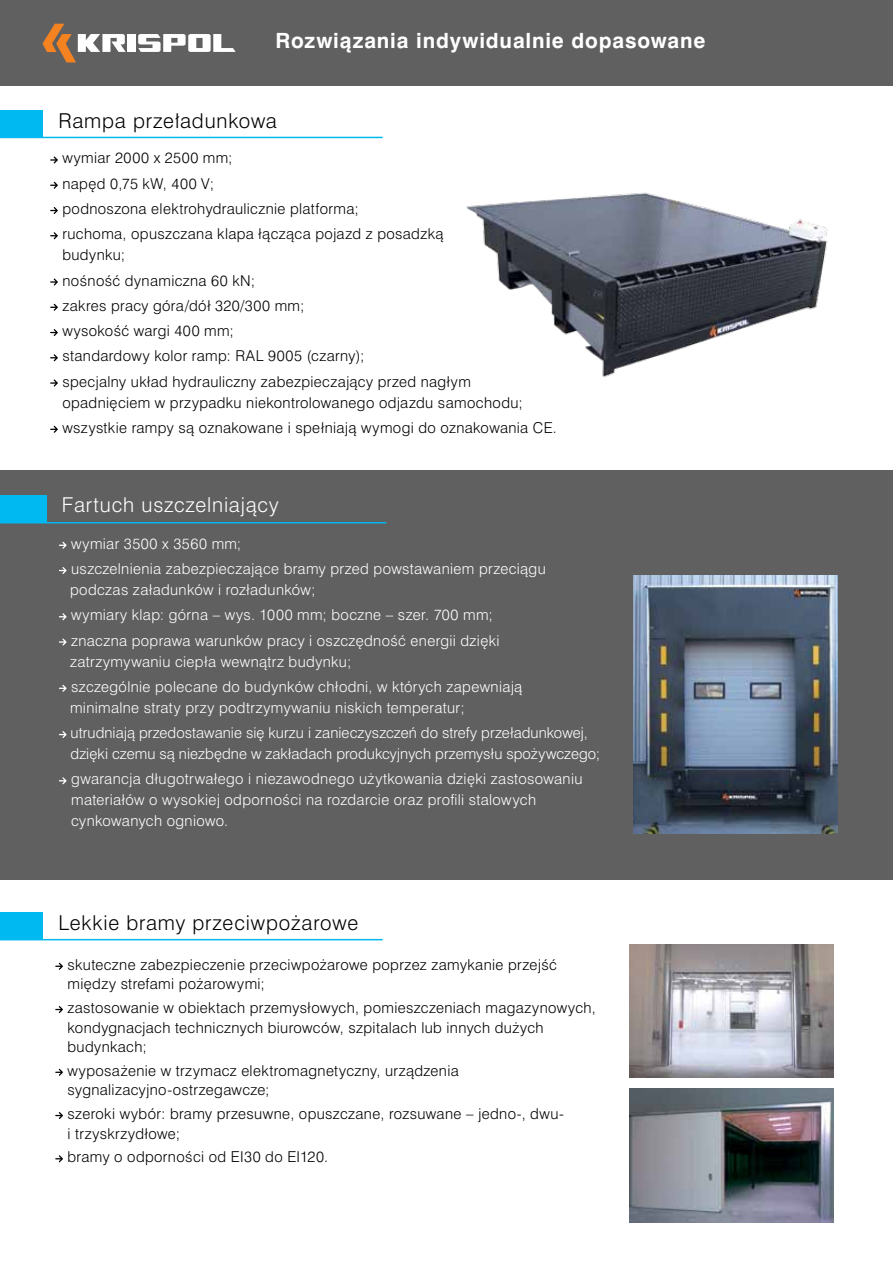
<style>
.page{position:relative;width:893px;height:1263px;background:#fff}
.page>*{position:absolute;margin:0;border:0;box-sizing:border-box;transform-origin:0 0}
.t1{font:700 21px "Swiss 721 PL";letter-spacing:.04em;color:#fff}
.t2{font:300 20.55px "Swiss 721 PL";letter-spacing:.04em;color:#000}
.t3{font:300 20.55px "Swiss 721 PL";letter-spacing:.035em;color:#fff}
.t4{font:300 15px/25.2px "Swiss 721 PL";letter-spacing:.025em;color:#000}
.t5{font:300 15px/25.2px "Swiss 721 PL";letter-spacing:.02em;color:#fff}
</style>
<div class="page">
<div style="left:0;top:912px;width:43px;height:28px;background:#00b9f1"></div>
<hr style="left:0;top:939px;width:383px;height:1px;background:#00b9f1">
<div style="left:0;top:470px;width:893px;height:410px;background:#616061"></div>
<div style="left:0;top:110px;width:43px;height:28px;background:#00b9f1"></div>
<hr style="left:0;top:137px;width:383px;height:1px;background:#00b9f1">
<div style="left:0;top:495px;width:46px;height:28px;background:#00b9f1"></div>
<hr style="left:0;top:522px;width:386px;height:1px;background:#00b9f1">
<div style="left:0;top:0;width:893px;height:85px;background:#616061"></div>
<div style="left:127px;top:34px;width:9px;height:18px;background:#fff"></div>
<svg style="left:138px;top:34px;width:98px;height:18px"></svg>
<svg style="left:43px;top:24px;width:83px;height:38px"></svg>
<svg style="left:59px;top:542px;width:8px;height:7px"></svg>
<svg style="left:59px;top:567px;width:8px;height:7px"></svg>
<svg style="left:59px;top:613px;width:8px;height:7px"></svg>
<svg style="left:59px;top:638px;width:8px;height:8px"></svg>
<svg style="left:59px;top:685px;width:8px;height:7px"></svg>
<svg style="left:59px;top:731px;width:8px;height:7px"></svg>
<svg style="left:59px;top:777px;width:8px;height:7px"></svg>
<svg style="left:55px;top:963px;width:8px;height:7px"></svg>
<svg style="left:55px;top:1006px;width:8px;height:7px"></svg>
<svg style="left:55px;top:1069px;width:8px;height:7px"></svg>
<svg style="left:55px;top:1112px;width:8px;height:7px"></svg>
<svg style="left:55px;top:1155px;width:8px;height:7px"></svg>
<img style="left:466px;top:192px;width:362px;height:185px">
<svg style="left:50px;top:156px;width:8px;height:8px"></svg>
<svg style="left:50px;top:182px;width:8px;height:7px"></svg>
<svg style="left:50px;top:207px;width:8px;height:7px"></svg>
<svg style="left:50px;top:232px;width:8px;height:7px"></svg>
<svg style="left:50px;top:278px;width:8px;height:8px"></svg>
<svg style="left:50px;top:304px;width:8px;height:7px"></svg>
<svg style="left:50px;top:329px;width:8px;height:7px"></svg>
<svg style="left:50px;top:354px;width:8px;height:7px"></svg>
<svg style="left:50px;top:379px;width:8px;height:8px"></svg>
<svg style="left:50px;top:426px;width:8px;height:7px"></svg>
<img style="left:633px;top:576px;width:204px;height:257px">
<img style="left:629px;top:944px;width:205px;height:133px">
<img style="left:629px;top:1088px;width:205px;height:134px">
<h1 class="t1" style="left:275px;top:28px;width:432px">Rozwiązania indywidualnie dopasowane</h1>
<h2 class="t2" style="left:58px;top:108px;width:220px">Rampa prze∏adunkowa</h2>
<p class="t4" style="left:62px;top:145px;width:382px">wymiar 2000 x 2500 mm;<br>nap´d 0,75 kW, 400 V;<br>podnoszona elektrohydraulicznie platforma;<br>ruchoma, opuszczana klapa łàczàca pojazd z posadzkà</p>
<p class="t4" style="left:62px;top:242px;width:410px">budynku;<br>noÊnoÊç dynamiczna 60 kN;<br>zakres pracy góra/dół 320/300 mm;<br>wysokoÊç wargi 400 mm;<br>standardowy kolor ramp: RAL 9005 (czarny);<br>specjalny układ hydrauliczny zabezpieczajàcy przed nagłym</p>
<p class="t4" style="left:62px;top:389px;width:496px">opadni´ciem w przypadku niekontrolowanego odjazdu samochodu; wszystkie rampy sà oznakowane i spełniajà wymogi do oznakowania CE.</p>
<h2 class="t3" style="left:62px;top:492px;width:218px">Fartuch uszczelniajàcy</h2>
<p class="t5" style="left:71px;top:531px;width:476px">wymiar 3500 x 3560 mm;<br>uszczelnienia zabezpieczajàce bramy przed powstawaniem przeciàgu</p>
<p class="t5" style="left:70px;top:577px;width:431px">podczas załadunków i rozładunków;<br>wymiary klap: górna – wys. 1000 mm; boczne – szer. 700 mm; znaczna poprawa warunków pracy i oszcz´dnoÊç energii dzi´ki</p>
<p class="t5" style="left:70px;top:648px;width:454px">zatrzymywaniu ciepła wewnàtrz budynku;<br>szczególnie polecane do budynków chłodni, w których zapewniajà</p>
<p class="t5" style="left:70px;top:695px;width:519px">minimalne straty przy podtrzymywaniu niskich temperatur;<br>utrudniajà przedostawanie si´ kurzu i zanieczyszczeƒ do strefy przeładunkowej,</p>
<p class="t5" style="left:71px;top:741px;width:531px">dzi´ki czemu sà niezb´dne w zakładach produkcyjnych przemysłu spo˝ywczego; gwarancja długotrwałego i niezawodnego u˝ytkowania dzi´ki zastosowaniu</p>
<p class="t5" style="left:71px;top:789px;width:466px;line-height:21px">materiałów o wysokiej odpornoÊci na rozdarcie oraz profili stalowych cynkowanych ogniowo.</p>
<h2 class="t2" style="left:58px;top:910px;width:301px">Lekkie bramy przeciwpo˝arowe</h2>
<p class="t4" style="left:68px;top:954px;width:491px;line-height:19.5px">skuteczne zabezpieczenie przeciwpo˝arowe poprzez zamykanie przejÊç mi´dzy strefami po˝arowymi;</p>
<p class="t4" style="left:68px;top:998px;width:530px;line-height:19.5px">zastosowanie w obiektach przemysłowych, pomieszczeniach magazynowych, kondygnacjach technicznych biurowców, szpitalach lub innych du˝ych budynkach;</p>
<p class="t4" style="left:68px;top:1060px;width:393px;line-height:19.5px">wyposa˝enie w trzymacz elektromagnetyczny, urzàdzenia sygnalizacyjno-ostrzegawcze;</p>
<p class="t4" style="left:68px;top:1104px;width:498px;line-height:19.5px">szeroki wybór: bramy przesuwne, opuszczane, rozsuwane – jedno-, dwu&shy;i trzyskrzydłowe;</p>
<p class="t4" style="left:68px;top:1144px;width:262px">bramy o odpornoÊci od EI30 do EI120.</p>
</div>
